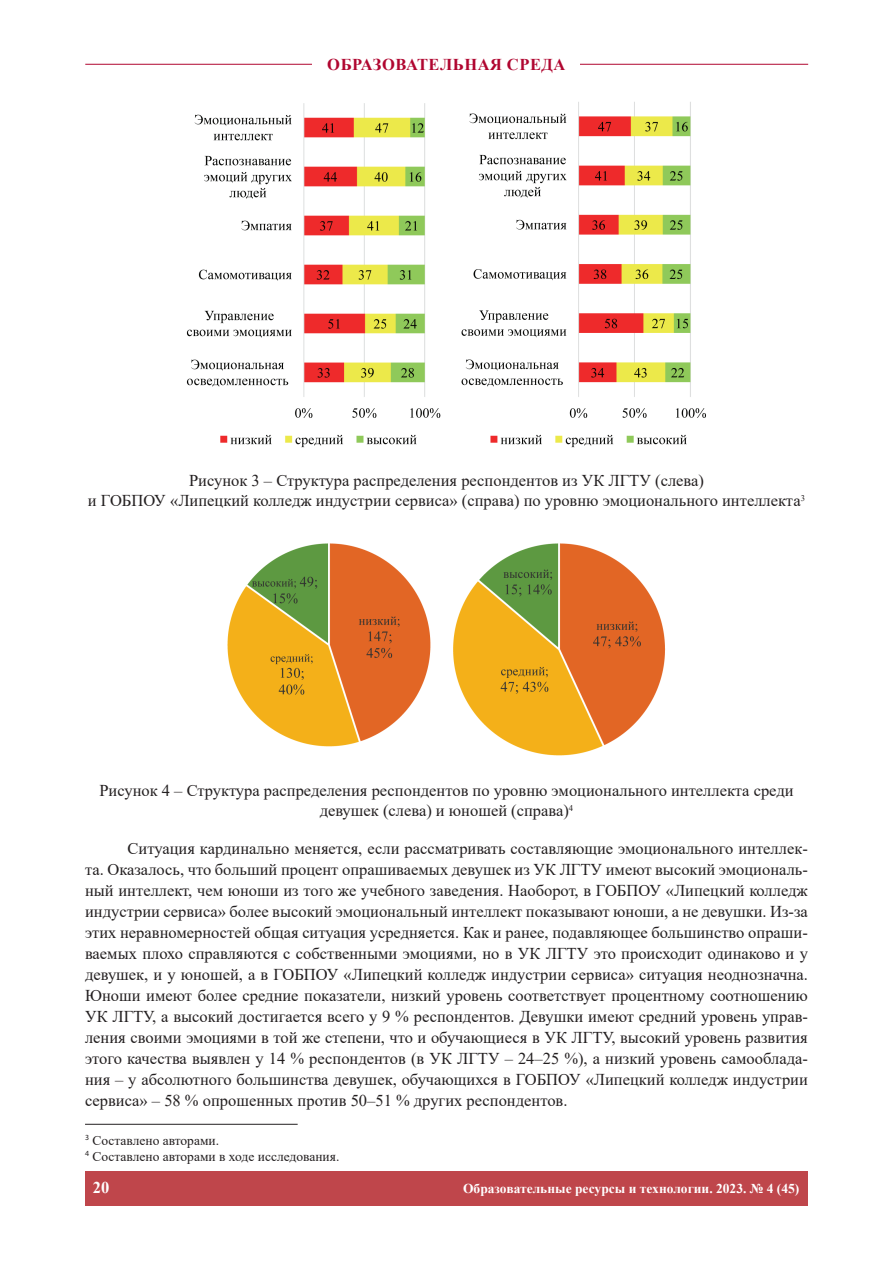
<style>
.page{position:relative;width:893px;height:1263px;background:#fff}
.page>*{position:absolute;margin:0;border:0;box-sizing:border-box;transform-origin:0 0}
.t1{font:16.5px/21px "Times New Roman";color:#231f20;text-align:center}
.t2{font:700 16.5px "Times New Roman";letter-spacing:.035em;color:#b00630}
.t3{font:700 16.5px "Times New Roman";color:#fff}
.t4{font:13.5px/16.2px "Times New Roman";color:#231f20}
.t5{font:700 13.5px "Times New Roman";color:#fff}
</style>
<div class="page">
<hr style="left:85px;top:64px;width:723px;height:1px;background:#b00630">
<div style="left:312px;top:59px;width:268px;height:11px;background:#fff"></div>
<div style="left:85px;top:1171px;width:723px;height:34px;background:#bf464b"></div>
<img style="left:186px;top:102px;width:520px;height:346px">
<img style="left:227px;top:543px;width:439px;height:213px">
<hr style="left:85px;top:1124px;width:213px;height:1px;background:#231f20">
<p class="t2" style="left:327px;top:52px;width:240px">ОБРАЗОВАТЕЛЬНАЯ СРЕДА</p>
<p class="t1" style="left:88px;top:470px;width:719px;line-height:19.8px">Рисунок 3 – Структура распределения респондентов из УК ЛГТУ (слева)<br>и ГОБПОУ «Липецкий колледж индустрии сервиса» (справа) по уровню эмоционального интеллекта<sup>3</sup></p>
<p class="t1" style="left:99px;top:780px;width:696px;line-height:19.8px">Рисунок 4 – Структура распределения респондентов по уровню эмоционального интеллекта среди девушек (слева) и юношей (справа)<sup>4</sup></p>
<p class="t1" style="left:85px;top:838px;width:724px;text-align:justify;text-indent:43px">Ситуация кардинально меняется, если рассматривать составляющие эмоционального интеллек&shy;та. Оказалось, что больший процент опрашиваемых девушек из УК ЛГТУ имеют высокий эмоциональ&shy;ный интеллект, чем юноши из того же учебного заведения. Наоборот, в ГОБПОУ «Липецкий колледж индустрии сервиса» более высокий эмоциональный интеллект показывают юноши, а не девушки. Из-за этих неравномерностей общая ситуация усредняется. Как и ранее, подавляющее большинство опраши&shy;ваемых плохо справляются с собственными эмоциями, но в УК ЛГТУ это происходит одинаково и у девушек, и у юношей, а в ГОБПОУ «Липецкий колледж индустрии сервиса» ситуация неоднозначна.<br>Юноши имеют более средние показатели, низкий уровень соответствует процентному соотношению УК ЛГТУ, а высокий достигается всего у 9 % респондентов. Девушки имеют средний уровень управ&shy;ления своими эмоциями в той же степени, что и обучающиеся в УК ЛГТУ, высокий уровень развития этого качества выявлен у 14 % респондентов (в УК ЛГТУ – 24–25 %), а низкий уровень самооблада&shy;ния – у абсолютного большинства девушек, обучающихся в ГОБПОУ «Липецкий колледж индустрии сервиса» – 58 % опрошенных против 50–51 % других респондентов.</p>
<p class="t4" style="left:85px;top:1132px;width:256px"><sup>3</sup> Составлено авторами.<br><sup>4</sup> Составлено авторами в ходе исследования.</p>
<p class="t3" style="left:93px;top:1175px;width:18px">20</p>
<p class="t5" style="left:463px;top:1179px;width:338px">Образовательные ресурсы и технологии. 2023. № 4 (45)</p>
</div>
